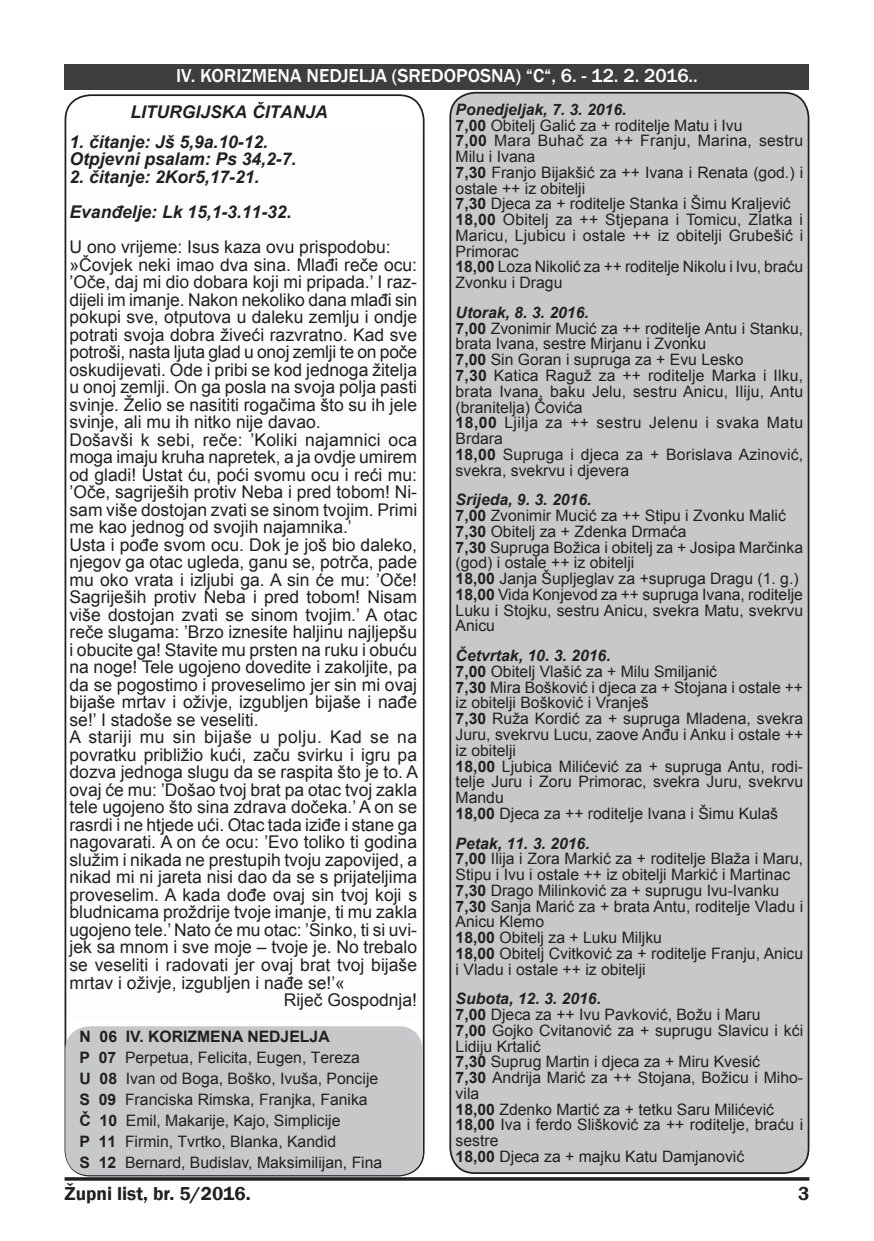
<style>
.page{position:relative;width:874px;height:1241px;background:#fff}
.page>*{position:absolute;margin:0;border:0;box-sizing:border-box;transform-origin:0 0}
.t1{font:500 19.25px "Franklin Gothic";color:#fff}
.t2{font:600 19.25px "Franklin Gothic";color:#231f20}
.t3{font:17.5px/17.5px "Arial";color:#231f20;text-align:justify}
.t4{font:italic 700 17.5px "Arial";color:#231f20}
.t5{font:15.75px/15.8px "Arial";color:#231f20}
.t6{font:italic 700 15.75px "Arial";color:#231f20}
.t7{font:15.75px/15.8px "Arial";letter-spacing:.03em;color:#231f20}
.t8{font:700 15.75px "Arial";color:#231f20}
.s1{font-weight:700}
</style>
<div class="page">
<div style="left:65px;top:1026px;width:357px;height:148px;background:#c7c8ca;border-radius:24px"></div>
<div style="left:64px;top:64px;width:745px;height:26px;background:#3e3e3f"></div>
<svg style="left:64px;top:1176px;width:745px;height:4px;background:#595657"></svg>
<div style="left:450px;top:93px;width:358px;height:1079px;background:#c7c8ca;border-radius:25px"></div>
<div style="left:449px;top:92px;width:360px;height:1081px;border:2px solid #231f20;border-radius:25px"></div>
<p class="t1" style="left:176px;top:63px;width:523px">IV. KORIZMENA NEDJELJA (SREDOPOSNA) “C“, 6. - 12. 2. 2016..</p>
<p class="t4" style="left:130px;top:100px;width:199px">LITURGIJSKA ČITANJA</p>
<p class="t4" style="left:69px;top:130px;width:200px">1. čitanje: Jš 5,9a.10-12.</p>
<p class="t4" style="left:69px;top:148px;width:228px">Otpjevni psalam: Ps 34,2-7.</p>
<p class="t4" style="left:69px;top:165px;width:191px">2. čitanje: 2Kor5,17-21.</p>
<p class="t4" style="left:69px;top:200px;width:223px">Evanđelje: Lk 15,1-3.11-32.</p>
<p class="t3" style="left:69px;top:238px;width:322px">U ono vrijeme: Isus kaza ovu prispodobu:</p>
<p class="t3" style="left:69px;top:256px;width:349px">»Čovjek neki imao dva sina. Mlađi reče ocu: ’Oče, daj mi dio dobara koji mi pripada.’ I raz&shy;dijeli im imanje. Nakon nekoliko dana mlađi sin pokupi sve, otputova u daleku zemlju i ondje potrati svoja dobra živeći razvratno. Kad sve potroši, nasta ljuta glad u onoj zemlji te on poče oskudijevati. Ode i pribi se kod jednoga žitelja u onoj zemlji. On ga posla na svoja polja pasti svinje. Želio se nasititi rogačima što su ih jele svinje, ali mu ih nitko nije davao.</p>
<p class="t3" style="left:69px;top:431px;width:349px">Došavši k sebi, reče: ’Koliki najamnici oca moga imaju kruha napretek, a ja ovdje umirem od gladi! Ustat ću, poći svomu ocu i reći mu: ’Oče, sagriješih protiv Neba i pred tobom! Ni&shy;sam više dostojan zvati se sinom tvojim. Primi me kao jednog od svojih najamnika.’</p>
<p class="t3" style="left:69px;top:536px;width:349px">Usta i pođe svom ocu. Dok je još bio daleko, njegov ga otac ugleda, ganu se, potrča, pade mu oko vrata i izljubi ga. A sin će mu: ’Oče!<br>Sagriješih protiv Neba i pred tobom! Nisam više dostojan zvati se sinom tvojim.’ A otac reče slugama: ’Brzo iznesite haljinu najljepšu i obucite ga! Stavite mu prsten na ruku i obuću na noge! Tele ugojeno dovedite i zakoljite, pa da se pogostimo i proveselimo jer sin mi ovaj bijaše mrtav i oživje, izgubljen bijaše i nađe se!’ I stadoše se veseliti.</p>
<p class="t3" style="left:69px;top:728px;width:350px">A stariji mu sin bijaše u polju. Kad se na povratku približio kući, začu svirku i igru pa dozva jednoga slugu da se raspita što je to. A ovaj će mu: ’Došao tvoj brat pa otac tvoj zakla tele ugojeno što sina zdrava dočeka.’ A on se rasrdi i ne htjede ući. Otac tada iziđe i stane ga nagovarati. A on će ocu: ’Evo toliko ti godina služim i nikada ne prestupih tvoju zapovijed, a nikad mi ni jareta nisi dao da se s prijateljima proveselim. A kada dođe ovaj sin tvoj koji s bludnicama proždrije tvoje imanje, ti mu zakla ugojeno tele.’ Nato će mu otac: ’Sinko, ti si uvi&shy;jek sa mnom i sve moje – tvoje je. No trebalo se veseliti i radovati jer ovaj brat tvoj bijaše mrtav i oživje, izgubljen i nađe se!’«</p>
<p class="t3" style="left:283px;top:991px;width:135px">Riječ Gospodnja!</p>
<p class="t6" style="left:455px;top:99px;width:172px">Ponedjeljak, 7. 3. 2016.</p>
<p class="t5" style="left:455px;top:117px;width:288px"><span class="s1">7,00</span> Obitelj Galić za + roditelje Matu i Ivu</p>
<p class="t5" style="left:455px;top:133px;width:349px"><span class="s1">7,00</span> Mara Buhač za ++ Franju, Marina, sestru<br>Milu i Ivana</p>
<p class="t5" style="left:455px;top:164px;width:349px"><span class="s1">7,30</span> Franjo Bijakšić za ++ Ivana i Renata (god.) i ostale ++ iz obitelji</p>
<p class="t5" style="left:455px;top:196px;width:336px"><span class="s1">7,30</span> Djeca za + roditelje Stanka i Šimu Kraljević</p>
<p class="t5" style="left:455px;top:212px;width:349px;text-align:justify"><span class="s1">18,00</span> Obitelj za ++ Stjepana i Tomicu, Zlatka i Maricu, Ljubicu i ostale ++ iz obitelji Grubešić i Primorac</p>
<p class="t5" style="left:455px;top:259px;width:349px"><span class="s1">18,00</span> Loza Nikolić za ++ roditelje Nikolu i Ivu, braću<br>Zvonku i Dragu</p>
<p class="t6" style="left:455px;top:302px;width:135px">Utorak, 8. 3. 2016.</p>
<p class="t5" style="left:455px;top:320px;width:349px"><span class="s1">7,00</span> Zvonimir Mucić za ++ roditelje Antu i Stanku, brata Ivana, sestre Mirjanu i Zvonku</p>
<p class="t5" style="left:455px;top:352px;width:289px"><span class="s1">7,00</span> Sin Goran i supruga za + Evu Lesko</p>
<p class="t5" style="left:455px;top:367px;width:349px;text-align:justify"><span class="s1">7,30</span> Katica Raguž za ++ roditelje Marka i Ilku, brata Ivana, baku Jelu, sestru Anicu, Iliju, Antu (branitelja) Čovića</p>
<p class="t7" style="left:455px;top:415px;width:349px"><span class="s1">18,00</span> Ljilja za ++ sestru Jelenu i svaka Matu<br>Brdara</p>
<p class="t5" style="left:455px;top:446px;width:349px"><span class="s1">18,00</span> Supruga i djeca za + Borislava Azinović, svekra, svekrvu i djevera</p>
<p class="t6" style="left:455px;top:489px;width:137px">Srijeda, 9. 3. 2016.</p>
<p class="t5" style="left:455px;top:507px;width:331px"><span class="s1">7,00</span> Zvonimir Mucić za ++ Stipu i Zvonku Malić</p>
<p class="t5" style="left:455px;top:523px;width:232px"><span class="s1">7,30</span> Obitelj za + Zdenka Drmaća</p>
<p class="t5" style="left:455px;top:539px;width:349px"><span class="s1">7,30</span> Supruga Božica i obitelj za + Josipa Marčinka (god) i ostale ++ iz obitelji</p>
<p class="t5" style="left:455px;top:570px;width:344px"><span class="s1">18,00</span> Janja Šupljeglav za +supruga Dragu (1. g.)</p>
<p class="t5" style="left:455px;top:586px;width:349px;text-align:justify"><span class="s1">18,00</span> Vida Konjevod za ++ supruga Ivana, roditelje Luku i Stojku, sestru Anicu, svekra Matu, svekrvu Anicu</p>
<p class="t6" style="left:455px;top:645px;width:156px">Četvrtak, 10. 3. 2016.</p>
<p class="t5" style="left:455px;top:663px;width:263px"><span class="s1">7,00</span> Obitelj Vlašić za + Milu Smiljanić</p>
<p class="t5" style="left:455px;top:679px;width:349px"><span class="s1">7,30</span> Mira Bošković i djeca za + Stojana i ostale ++ iz obitelji Bošković i Vranješ</p>
<p class="t5" style="left:455px;top:710px;width:349px;text-align:justify"><span class="s1">7,30</span> Ruža Kordić za + supruga Mladena, svekra Juru, svekrvu Lucu, zaove Anđu i Anku i ostale ++ iz obitelji</p>
<p class="t5" style="left:455px;top:758px;width:349px;text-align:justify"><span class="s1">18,00</span> Ljubica Milićević za + supruga Antu, rodi&shy;telje Juru i Zoru Primorac, svekra Juru, svekrvu Mandu</p>
<p class="t5" style="left:455px;top:805px;width:324px"><span class="s1">18,00</span> Djeca za ++ roditelje Ivana i Šimu Kulaš</p>
<p class="t6" style="left:455px;top:832px;width:135px">Petak, 11. 3. 2016.</p>
<p class="t5" style="left:455px;top:850px;width:349px"><span class="s1">7,00</span> Ilija i Zora Markić za + roditelje Blaža i Maru,<br>Stipu i Ivu i ostale ++ iz obitelji Markić i Martinac</p>
<p class="t5" style="left:455px;top:882px;width:325px"><span class="s1">7,30</span> Drago Milinković za + suprugu Ivu-Ivanku</p>
<p class="t5" style="left:455px;top:898px;width:349px"><span class="s1">7,30</span> Sanja Marić za + brata Antu, roditelje Vladu i<br>Anicu Klemo</p>
<p class="t5" style="left:455px;top:929px;width:208px"><span class="s1">18,00</span> Obitelj za + Luku Miljku</p>
<p class="t5" style="left:455px;top:945px;width:349px"><span class="s1">18,00</span> Obitelj Cvitković za + roditelje Franju, Anicu i Vladu i ostale ++ iz obitelji</p>
<p class="t6" style="left:455px;top:988px;width:147px">Subota, 12. 3. 2016.</p>
<p class="t5" style="left:455px;top:1006px;width:306px"><span class="s1">7,00</span> Djeca za ++ Ivu Pavković, Božu i Maru</p>
<p class="t5" style="left:455px;top:1022px;width:349px"><span class="s1">7,00</span> Gojko Cvitanović za + suprugu Slavicu i kći<br>Lidiju Krtalić</p>
<p class="t5" style="left:455px;top:1053px;width:306px"><span class="s1">7,30</span> Suprug Martin i djeca za + Miru Kvesić</p>
<p class="t5" style="left:455px;top:1069px;width:349px"><span class="s1">7,30</span> Andrija Marić za ++ Stojana, Božicu i Miho&shy;vila</p>
<p class="t5" style="left:455px;top:1101px;width:320px"><span class="s1">18,00</span> Zdenko Martić za + tetku Saru Milićević</p>
<p class="t5" style="left:455px;top:1116px;width:349px"><span class="s1">18,00</span> Iva i ferdo Slišković za ++ roditelje, braću i sestre</p>
<p class="t5" style="left:455px;top:1148px;width:290px"><span class="s1">18,00</span> Djeca za + majku Katu Damjanović</p>
<p class="t8" style="left:79px;top:1026px;width:252px">N 06 IV. KORIZMENA NEDJELJA</p>
<p class="t5" style="left:79px;top:1049px;width:282px"><span class="s1">P 07</span> Perpetua, Felicita, Eugen, Tereza</p>
<p class="t5" style="left:79px;top:1070px;width:300px"><span class="s1">U 08</span> Ivan od Boga, Boško, Ivuša, Poncije</p>
<p class="t5" style="left:79px;top:1091px;width:289px"><span class="s1">S 09</span> Franciska Rimska, Franjka, Fanika</p>
<p class="t5" style="left:79px;top:1112px;width:262px"><span class="s1">Č 10</span> Emil, Makarije, Kajo, Simplicije</p>
<p class="t5" style="left:79px;top:1133px;width:258px"><span class="s1">P 11</span> Firmin, Tvrtko, Blanka, Kandid</p>
<p class="t5" style="left:79px;top:1154px;width:304px"><span class="s1">S 12</span> Bernard, Budislav, Maksimilijan, Fina</p>
<p class="t2" style="left:64px;top:1181px;width:187px">Župni list, br. 5/2016.</p>
<p class="t2" style="left:797px;top:1181px;width:13px">3</p>
</div>
